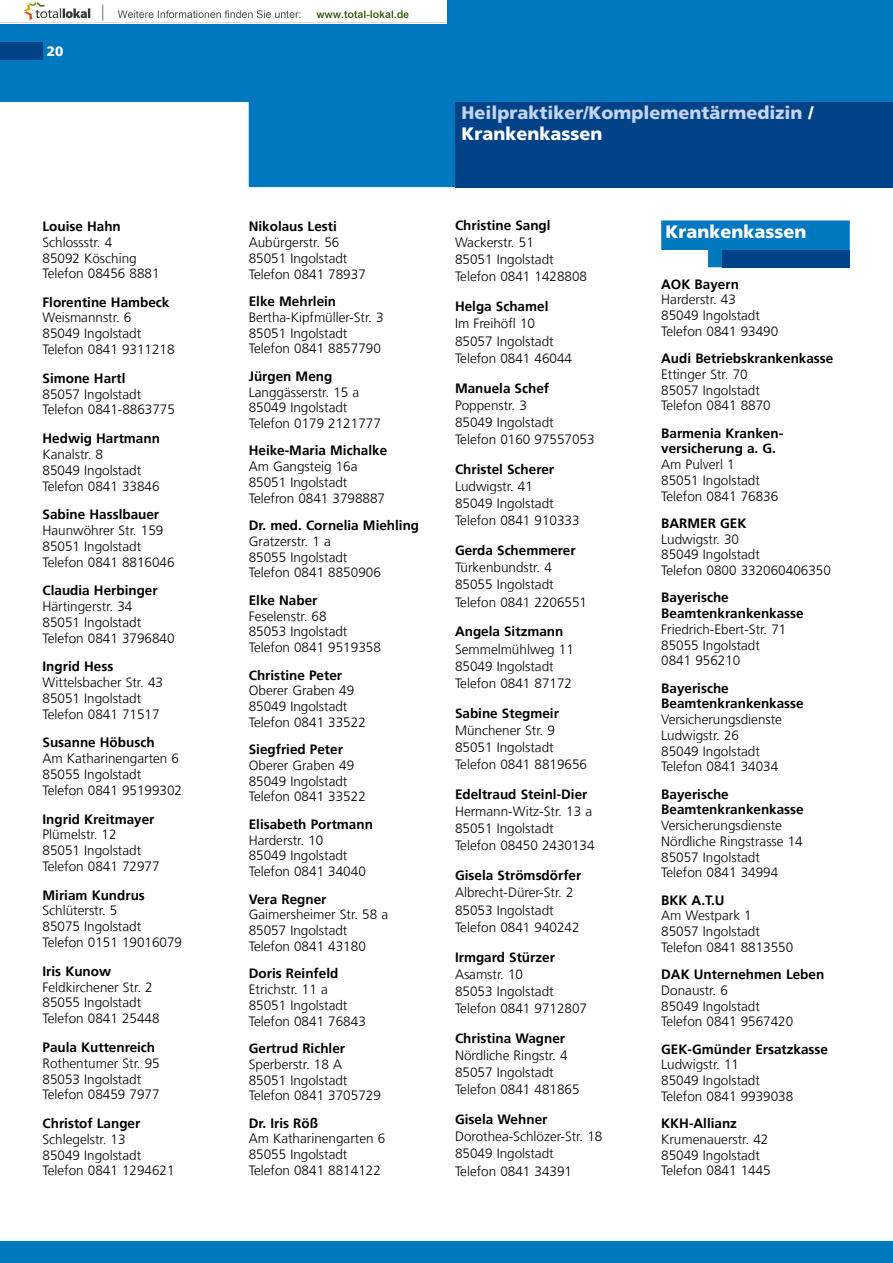
<style>
.page{position:relative;width:893px;height:1263px;background:#fff}
.page>*{position:absolute;margin:0;border:0;box-sizing:border-box;transform-origin:0 0}
.Kapitelüberschrift{font:900 18px/21px "Frutiger LT Com";color:#c4d3ee}
.Subline_Tabelle{font:900 18px "Frutiger LT Com";color:#fff}
.Adressen_Verschachte{font:300 13.5px/15.8px "Frutiger LT Com";color:#000}
.Adressen{font:300 13.5px "Frutiger LT Com";color:#000}
.t1{font:900 13.5px "Frutiger LT Com";color:#fff}
.s1{font-family:"Frutiger";font-weight:700}
.s2{color:#fff}
</style>
<div class="page">
<div style="left:661px;top:220px;width:189px;height:47px;background:#0078bf"></div>
<div style="left:661px;top:250px;width:47px;height:17px;background:#fff"></div>
<div style="left:722px;top:250px;width:128px;height:17px;background:#004288"></div>
<svg style="left:0;top:0;width:893px;height:187px;fill:#0078bf"></svg>
<div style="left:0;top:43px;width:43px;height:17px;background:#004288"></div>
<div style="left:0;top:1242px;width:893px;height:21px;background:#0078bf"></div>
<div style="left:455px;top:102px;width:438px;height:85px;background:#004288"></div>
<img style="left:0;top:0;width:446px;height:24px">
<p class="t1" style="left:47px;top:43px;width:18px">20</p>
<p class="Adressen_Verschachte" style="left:43px;top:219px;width:96px"><span class="s1">Louise Hahn<br></span>Schlossstr. 4<br>85092 Kösching</p>
<p class="Adressen" style="left:43px;top:265px;width:119px">Telefon 08456 8881</p>
<p class="Adressen_Verschachte" style="left:43px;top:294px;width:134px"><span class="s1">Florentine Hambeck<br></span>Weismannstr. 6<br>85049 Ingolstadt<br>Telefon 0841 9311218</p>
<p class="Adressen_Verschachte" style="left:43px;top:370px;width:134px"><span class="s1">Simone Hartl<br></span>85057 Ingolstadt<br>Telefon 0841-8863775</p>
<p class="Adressen_Verschachte" style="left:43px;top:430px;width:119px"><span class="s1">Hedwig Hartmann<br></span>Kanalstr. 8<br>85049 Ingolstadt<br>Telefon 0841 33846</p>
<p class="Adressen_Verschachte" style="left:43px;top:507px;width:134px"><span class="s1">Sabine Hasslbauer<br></span>Haunwöhrer Str. 159<br>85051 Ingolstadt<br>Telefon 0841 8816046</p>
<p class="Adressen_Verschachte" style="left:43px;top:583px;width:134px"><span class="s1">Claudia Herbinger<br></span>Härtingerstr. 34<br>85051 Ingolstadt<br>Telefon 0841 3796840</p>
<p class="Adressen_Verschachte" style="left:43px;top:659px;width:122px"><span class="s1">Ingrid Hess<br></span>Wittelsbacher Str. 43<br>85051 Ingolstadt<br>Telefon 0841 71517</p>
<p class="Adressen_Verschachte" style="left:43px;top:735px;width:141px"><span class="s1">Susanne Höbusch<br></span>Am Katharinengarten 6<br>85055 Ingolstadt<br>Telefon 0841 95199302</p>
<p class="Adressen_Verschachte" style="left:43px;top:811px;width:119px"><span class="s1">Ingrid Kreitmayer<br></span>Plümelstr. 12<br>85051 Ingolstadt<br>Telefon 0841 72977</p>
<p class="Adressen_Verschachte" style="left:43px;top:887px;width:141px"><span class="s1">Miriam Kundrus<br></span>Schlüterstr. 5<br>85075 Ingolstadt<br>Telefon 0151 19016079</p>
<p class="Adressen_Verschachte" style="left:43px;top:963px;width:119px"><span class="s1">Iris Kunow<br></span>Feldkirchener Str. 2<br>85055 Ingolstadt<br>Telefon 0841 25448</p>
<p class="Adressen_Verschachte" style="left:43px;top:1039px;width:119px"><span class="s1">Paula Kuttenreich<br></span>Rothentumer Str. 95<br>85053 Ingolstadt<br>Telefon 08459 7977</p>
<p class="Adressen_Verschachte" style="left:43px;top:1115px;width:134px"><span class="s1">Christof Langer<br></span>Schlegelstr. 13<br>85049 Ingolstadt<br>Telefon 0841 1294621</p>
<p class="Adressen_Verschachte" style="left:249px;top:219px;width:119px"><span class="s1">Nikolaus Lesti<br></span>Aubürgerstr. 56<br>85051 Ingolstadt<br>Telefon 0841 78937</p>
<p class="Adressen_Verschachte" style="left:249px;top:294px;width:136px"><span class="s1">Elke Mehrlein<br></span>Bertha-Kipfmüller-Str. 3<br>85051 Ingolstadt<br>Telefon 0841 8857790</p>
<p class="Adressen_Verschachte" style="left:249px;top:368px;width:134px"><span class="s1">Jürgen Meng<br></span>Langgässerstr. 15 a<br>85049 Ingolstadt<br>Telefon 0179 2121777</p>
<p class="Adressen_Verschachte" style="left:249px;top:443px;width:140px"><span class="s1">Heike-Maria Michalke<br></span>Am Gangsteig 16a<br>85051 Ingolstadt<br>Telefron 0841 3798887</p>
<p class="Adressen_Verschachte" style="left:249px;top:518px;width:172px"><span class="s1">Dr. med. Cornelia Miehling<br></span>Gratzerstr. 1 a<br>85055 Ingolstadt<br>Telefon 0841 8850906</p>
<p class="Adressen_Verschachte" style="left:249px;top:592px;width:134px"><span class="s1">Elke Naber<br></span>Feselenstr. 68<br>85053 Ingolstadt<br>Telefon 0841 9519358</p>
<p class="Adressen_Verschachte" style="left:249px;top:667px;width:119px"><span class="s1">Christine Peter<br></span>Oberer Graben 49<br>85049 Ingolstadt<br>Telefon 0841 33522</p>
<p class="Adressen_Verschachte" style="left:249px;top:742px;width:119px"><span class="s1">Siegfried Peter<br></span>Oberer Graben 49<br>85049 Ingolstadt<br>Telefon 0841 33522</p>
<p class="Adressen_Verschachte" style="left:249px;top:816px;width:126px"><span class="s1">Elisabeth Portmann<br></span>Harderstr. 10<br>85049 Ingolstadt<br>Telefon 0841 34040</p>
<p class="Adressen_Verschachte" style="left:249px;top:891px;width:141px"><span class="s1">Vera Regner<br></span>Gaimersheimer Str. 58 a<br>85057 Ingolstadt<br>Telefon 0841 43180</p>
<p class="Adressen_Verschachte" style="left:249px;top:966px;width:119px"><span class="s1">Doris Reinfeld<br></span>Etrichstr. 11 a<br>85051 Ingolstadt<br>Telefon 0841 76843</p>
<p class="Adressen_Verschachte" style="left:249px;top:1041px;width:134px"><span class="s1">Gertrud Richler<br></span>Sperberstr. 18 A<br>85051 Ingolstadt<br>Telefon 0841 3705729</p>
<p class="Adressen_Verschachte" style="left:249px;top:1115px;width:138px"><span class="s1">Dr. Iris Röß<br></span>Am Katharinengarten 6<br>85055 Ingolstadt<br>Telefon 0841 8814122</p>
<p class="Kapitelüberschrift" style="left:461px;top:102px;width:354px">Heilpraktiker/Komplementärmedizin <span class="s2">/<br>Krankenkassen</span></p>
<p class="Adressen_Verschachte" style="left:455px;top:217px;width:134px;line-height:17.1px"><span class="s1">Christine Sangl<br></span>Wackerstr. 51<br>85051 Ingolstadt<br>Telefon 0841 1428808</p>
<p class="Adressen_Verschachte" style="left:455px;top:298px;width:119px;line-height:17.1px"><span class="s1">Helga Schamel<br></span>Im Freihöfl 10<br>85057 Ingolstadt<br>Telefon 0841 46044</p>
<p class="Adressen_Verschachte" style="left:455px;top:379px;width:141px;line-height:17.1px"><span class="s1">Manuela Schef<br></span>Poppenstr. 3<br>85049 Ingolstadt<br>Telefon 0160 97557053</p>
<p class="Adressen_Verschachte" style="left:455px;top:461px;width:126px;line-height:17.1px"><span class="s1">Christel Scherer<br></span>Ludwigstr. 41<br>85049 Ingolstadt<br>Telefon 0841 910333</p>
<p class="Adressen_Verschachte" style="left:455px;top:542px;width:134px;line-height:17.1px"><span class="s1">Gerda Schemmerer<br></span>Türkenbundstr. 4<br>85055 Ingolstadt<br>Telefon 0841 2206551</p>
<p class="Adressen_Verschachte" style="left:455px;top:623px;width:120px;line-height:17.1px"><span class="s1">Angela Sitzmann<br></span>Semmelmühlweg 11<br>85049 Ingolstadt<br>Telefon 0841 87172</p>
<p class="Adressen_Verschachte" style="left:455px;top:704px;width:134px;line-height:17.1px"><span class="s1">Sabine Stegmeir<br></span>Münchener Str. 9<br>85051 Ingolstadt<br>Telefon 0841 8819656</p>
<p class="Adressen_Verschachte" style="left:455px;top:786px;width:141px;line-height:17.1px"><span class="s1">Edeltraud Steinl-Dier<br></span>Hermann-Witz-Str. 13 a<br>85051 Ingolstadt<br>Telefon 08450 2430134</p>
<p class="Adressen_Verschachte" style="left:455px;top:867px;width:128px;line-height:17.1px"><span class="s1">Gisela Strömsdörfer<br></span>Albrecht-Dürer-Str. 2<br>85053 Ingolstadt<br>Telefon 0841 940242</p>
<p class="Adressen_Verschachte" style="left:455px;top:948px;width:134px;line-height:17.1px"><span class="s1">Irmgard Stürzer<br></span>Asamstr. 10<br>85053 Ingolstadt<br>Telefon 0841 9712807</p>
<p class="Adressen_Verschachte" style="left:455px;top:1030px;width:126px;line-height:17.1px"><span class="s1">Christina Wagner<br></span>Nördliche Ringstr. 4<br>85057 Ingolstadt<br>Telefon 0841 481865</p>
<p class="Adressen_Verschachte" style="left:455px;top:1111px;width:149px;line-height:17.1px"><span class="s1">Gisela Wehner<br></span>Dorothea-Schlözer-Str. 18<br>85049 Ingolstadt<br>Telefon 0841 34391</p>
<p class="Subline_Tabelle" style="left:665px;top:221px;width:142px">Krankenkassen</p>
<p class="Adressen_Verschachte" style="left:661px;top:276px;width:119px"><span class="s1">AOK Bayern<br></span>Harderstr. 43<br>85049 Ingolstadt<br>Telefon 0841 93490</p>
<p class="Adressen_Verschachte" style="left:661px;top:351px;width:174px"><span class="s1">Audi Betriebskrankenkasse<br></span>Ettinger Str. 70<br>85057 Ingolstadt<br>Telefon 0841 8870</p>
<p class="Adressen_Verschachte" style="left:661px;top:425px;width:122px"><span class="s1">Barmenia Kranken&shy;versicherung a. G.<br></span>Am Pulverl 1<br>85051 Ingolstadt<br>Telefon 0841 76836</p>
<p class="Adressen_Verschachte" style="left:661px;top:515px;width:171px"><span class="s1">BARMER GEK<br></span>Ludwigstr. 30<br>85049 Ingolstadt<br>Telefon 0800 332060406350</p>
<p class="Adressen_Verschachte" style="left:661px;top:590px;width:144px"><span class="s1">Bayerische<br>Beamtenkrankenkasse<br></span>Friedrich-Ebert-Str. 71<br>85055 Ingolstadt<br>0841 956210</p>
<p class="Adressen_Verschachte" style="left:661px;top:680px;width:144px"><span class="s1">Bayerische<br>Beamtenkrankenkasse<br></span>Versicherungsdienste<br>Ludwigstr. 26<br>85049 Ingolstadt<br>Telefon 0841 34034</p>
<p class="Adressen_Verschachte" style="left:661px;top:786px;width:144px"><span class="s1">Bayerische<br>Beamtenkrankenkasse<br></span>Versicherungsdienste<br>Nördliche Ringstrasse 14<br>85057 Ingolstadt<br>Telefon 0841 34994</p>
<p class="Adressen_Verschachte" style="left:661px;top:892px;width:134px"><span class="s1">BKK A.T.U<br></span>Am Westpark 1<br>85057 Ingolstadt<br>Telefon 0841 8813550</p>
<p class="Adressen_Verschachte" style="left:661px;top:967px;width:165px"><span class="s1">DAK Unternehmen Leben<br></span>Donaustr. 6<br>85049 Ingolstadt<br>Telefon 0841 9567420</p>
<p class="Adressen_Verschachte" style="left:661px;top:1041px;width:168px"><span class="s1">GEK-Gmünder Ersatzkasse<br></span>Ludwigstr. 11<br>85049 Ingolstadt<br>Telefon 0841 9939038</p>
<p class="Adressen_Verschachte" style="left:661px;top:1116px;width:111px"><span class="s1">KKH-Allianz<br></span>Krumenauerstr. 42<br>85049 Ingolstadt<br>Telefon 0841 1445</p>
</div>
